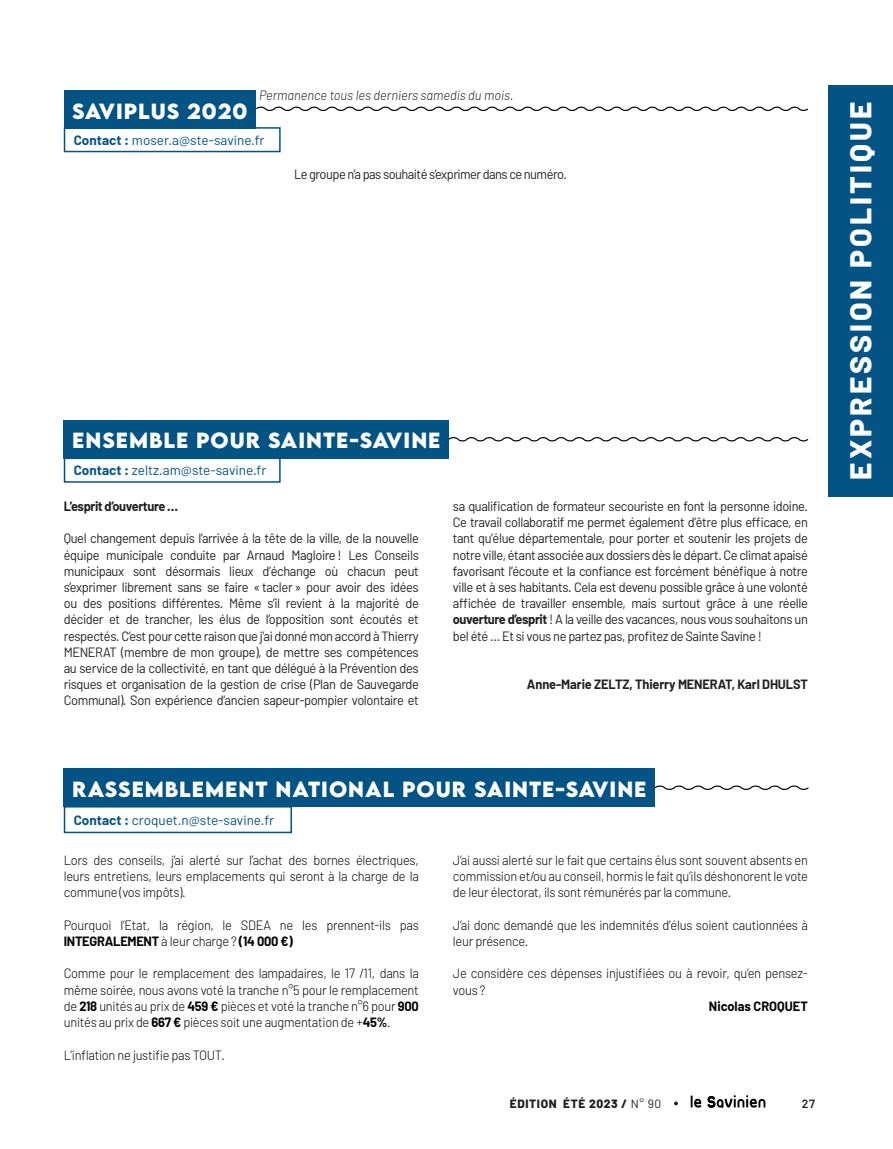
<style>
.page{position:relative;width:893px;height:1149px;background:#fff}
.page>*{position:absolute;margin:0;border:0;box-sizing:border-box;transform-origin:0 0}
.t1{font:800 30px "Barlow";letter-spacing:.1em;color:#fff}
.t2{font:700 19.5px "LEMONMILK";letter-spacing:.05em;color:#fff}
.t3{font:13.5px/16.2px "Barlow";letter-spacing:-.03em;color:#231f20;text-align:justify;scale:.95 1}
.t4{font:300 13.5px/16.2px "Barlow";letter-spacing:-.02em;color:#000;text-align:justify;scale:.95 1}
.t5{font:13.5px "Barlow";color:#035385}
.t6{font:700 13.5px "Barlow";letter-spacing:-.01em;color:#231f20;scale:.95 1}
.t7{font:italic 300 13.5px "Barlow";color:#231f20;scale:.95 1}
.t8{font:700 13.5px "Barlow";letter-spacing:-.03em;color:#231f20;scale:.95 1}
.t9{font:700 13.5px "Barlow";color:#000;scale:.95 1}
.t10{font:800 12px "Barlow";letter-spacing:.05em;color:#231f20}
.t11{font:600 12px "Barlow";color:#231f20}
.s1{font-weight:700}
.s2{font-weight:400}
</style>
<div class="page">
<div style="left:829px;top:85px;width:64px;height:411px;background:#035385"></div>
<svg style="left:256px;top:106px;width:553px;height:5px"></svg>
<div style="left:64px;top:91px;width:192px;height:38px;background:#035385"></div>
<svg style="left:449px;top:437px;width:360px;height:5px"></svg>
<div style="left:64px;top:420px;width:385px;height:38px;background:#035385"></div>
<div style="left:64px;top:457px;width:217px;height:25px;border:2px solid #035385"></div>
<svg style="left:655px;top:785px;width:154px;height:5px"></svg>
<div style="left:64px;top:768px;width:591px;height:38px;background:#035385"></div>
<div style="left:64px;top:805px;width:228px;height:27px;border:2px solid #035385"></div>
<div style="left:64px;top:127px;width:217px;height:25px;border:2px solid #035385"></div>
<svg style="left:691px;top:1095px;width:10px;height:12px"></svg>
<svg style="left:708px;top:1095px;width:57px;height:12px"></svg>
<p class="t7" style="left:259px;top:87px;width:269px">Permanence tous les derniers samedis du mois.</p>
<p class="t5" style="left:74px;top:132px;width:192px"><span class="s1">Contact :</span> moser.a@ste-savine.fr</p>
<p class="t2" style="left:72px;top:98px;width:176px">SAVIPLUS 2020</p>
<p class="t3" style="left:294px;top:165px;width:289px">Le groupe n’a pas souhaité s’exprimer dans ce numéro.</p>
<p class="t2" style="left:72px;top:427px;width:370px">ENSEMBLE POUR SAINTE-SAVINE</p>
<p class="t5" style="left:74px;top:462px;width:194px"><span class="s1">Contact :</span> zeltz.am@ste-savine.fr</p>
<p class="t8" style="left:64px;top:497px;width:122px">L’esprit d’ouverture …</p>
<p class="t3" style="left:64px;top:530px;width:375px">Quel changement depuis l’arrivée à la tête de la ville, de la nouvelle équipe municipale conduite par Arnaud Magloire ! Les Conseils municipaux sont désormais lieux d’échange où chacun peut s’exprimer librement sans se faire « tacler » pour avoir des idées ou des positions différentes. Même s’il revient à la majorité de décider et de trancher, les élus de l’opposition sont écoutés et respectés. C’est pour cette raison que j’ai donné mon accord à Thierry MENERAT (membre de mon groupe), de mettre ses compétences au service de la collectivité, en tant que délégué à la Prévention des risques et organisation de la gestion de crise (Plan de Sauvegarde Communal). Son expérience d’ancien sapeur-pompier volontaire et</p>
<p class="t3" style="left:453px;top:497px;width:375px">sa qualification de formateur secouriste en font la personne idoine.<br>Ce travail collaboratif me permet également d’être plus efficace, en tant qu’élue départementale, pour porter et soutenir les projets de notre ville, étant associée aux dossiers dès le départ. Ce climat apaisé favorisant l’écoute et la confiance est forcément bénéfique à notre ville et à ses habitants. Cela est devenu possible grâce à une volonté affichée de travailler ensemble, mais surtout grâce à une réelle <span class="s1">ouverture d’esprit</span> ! A la veille des vacances, nous vous souhaitons un bel été … Et si vous ne partez pas, profitez de Sainte Savine !</p>
<p class="t6" style="left:527px;top:675px;width:297px">Anne-Marie ZELTZ, Thierry MENERAT, Karl DHULST</p>
<p class="t2" style="left:72px;top:775px;width:576px">RASSEMBLEMENT NATIONAL POUR SAINTE-SAVINE</p>
<p class="t5" style="left:74px;top:811px;width:202px"><span class="s1">Contact :</span> croquet.n@ste-savine.fr</p>
<p class="t4" style="left:64px;top:851px;width:375px">Lors des conseils, j’ai alerté sur l’achat des bornes électriques, leurs entretiens, leurs emplacements qui seront à la charge de la commune (vos impôts).</p>
<p class="t4" style="left:64px;top:916px;width:375px">Pourquoi l’Etat, la région, le SDEA ne les prennent-ils pas<br><span class="s1">INTEGRALEMENT</span> à leur charge ? <span class="s1">(14 000 €)</span></p>
<p class="t4" style="left:64px;top:964px;width:375px">Comme pour le remplacement des lampadaires, le 17 /11, dans la même soirée, nous avons voté la tranche n°5 pour le remplacement de <span class="s1">218</span> unités au prix de <span class="s1">459 €</span> pièces et voté la tranche n°6 pour <span class="s1">900 </span>unités au prix de <span class="s1">667 €</span> pièces soit une augmentation de +<span class="s1">45%</span>.</p>
<p class="t4" style="left:64px;top:1045px;width:171px">L’inflation ne justifie pas TOUT.</p>
<p class="t4" style="left:453px;top:851px;width:375px">J’ai aussi alerté sur le fait que certains élus sont souvent absents en commission et/ou au conseil, hormis le fait qu’ils déshonorent le vote de leur électorat, ils sont rémunérés par la commune.</p>
<p class="t4" style="left:453px;top:916px;width:375px">J’ai donc demandé que les indemnités d’élus soient cautionnées à leur présence.</p>
<p class="t4" style="left:453px;top:964px;width:375px">Je considère ces dépenses injustifiées ou à revoir, qu’en pensez&shy;vous ?</p>
<p class="t9" style="left:709px;top:997px;width:106px">Nicolas CROQUET</p>
<p class="t10" style="left:510px;top:1093px;width:153px">ÉDITION ÉTÉ 2023 / <span class="s2">N° 90</span></p>
<p class="t11" style="left:802px;top:1095px;width:15px">27</p>
<p class="t1" style="left:838px;top:479px;width:379px;rotate:-90deg">EXPRESSION POLITIQUE</p>
</div>
